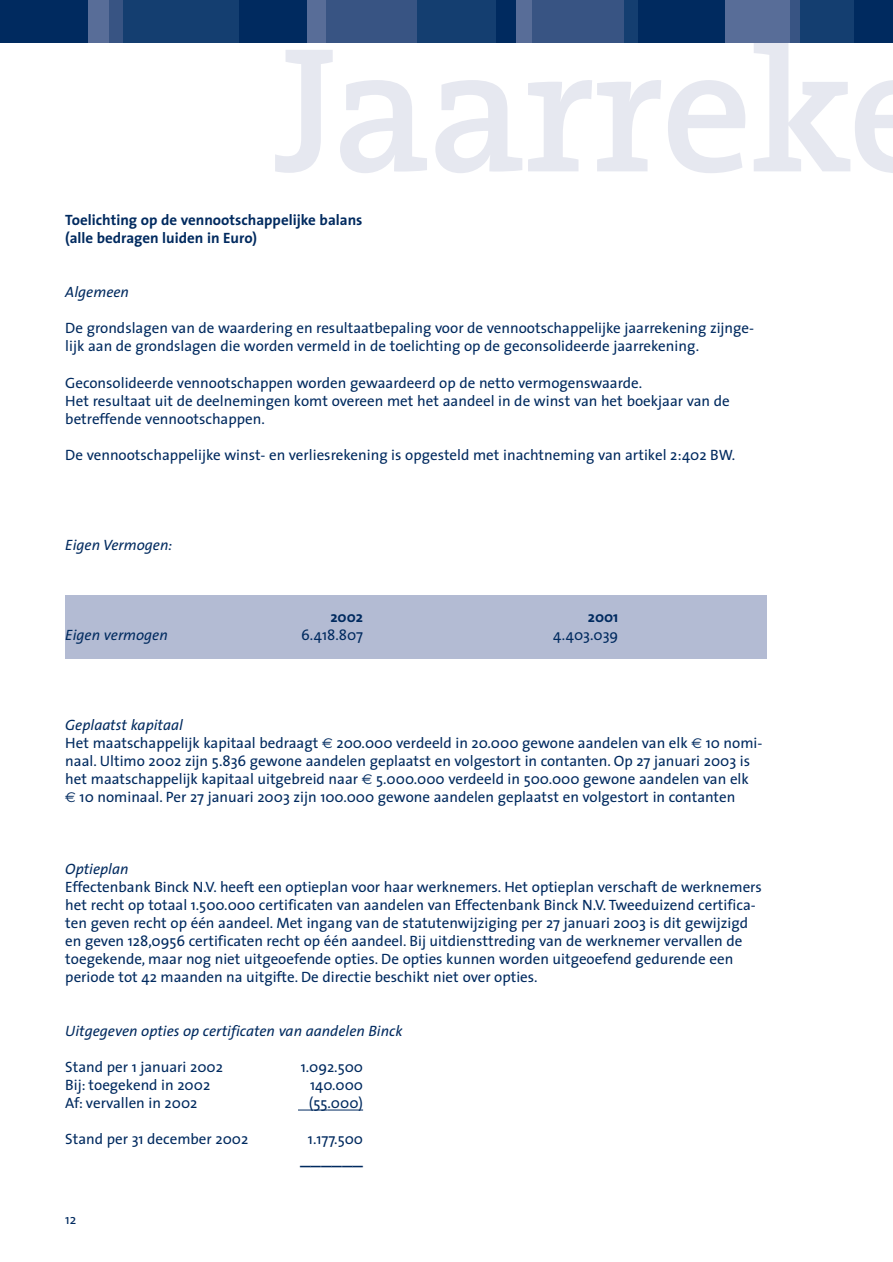
<style>
.page{position:relative;width:893px;height:1262px;background:#fff}
.page>*{position:absolute;margin:0;border:0;box-sizing:border-box;transform-origin:0 0}
.t1{font:600 180px "The Serif B6";letter-spacing:-.015em;color:#e6e8f0}
.t2{font:21px "The Sans";color:#002a5f}
.t3{font:15px/18px "The Sans";color:#002a5f}
.t4{font:italic 15px "The Sans";color:#002a5f}
.t5{font:700 15px/18px "The Sans";color:#002a5f}
.t6{font:13.5px "The Sans";color:#002a5f}
.s1{font-style:italic}
.s2{font-family:"Euro Sans";font-size:14.25px}
</style>
<div class="page">
<div style="left:65px;top:595px;width:702px;height:64px;background:#b3bbd3"></div>
<div style="left:0;top:0;width:88px;height:43px;background:#002a5f"></div>
<div style="left:88px;top:0;width:21px;height:43px;background:#586d98"></div>
<div style="left:109px;top:0;width:15px;height:43px;background:#385483"></div>
<div style="left:124px;top:0;width:115px;height:43px;background:#143e70"></div>
<div style="left:239px;top:0;width:68px;height:43px;background:#002a5f"></div>
<div style="left:307px;top:0;width:19px;height:43px;background:#586d98"></div>
<div style="left:417px;top:0;width:79px;height:43px;background:#143e70"></div>
<div style="left:496px;top:0;width:20px;height:43px;background:#002a5f"></div>
<div style="left:516px;top:0;width:16px;height:43px;background:#586d98"></div>
<div style="left:532px;top:0;width:92px;height:43px;background:#385483"></div>
<div style="left:624px;top:0;width:14px;height:43px;background:#143e70"></div>
<div style="left:638px;top:0;width:87px;height:43px;background:#002a5f"></div>
<div style="left:725px;top:0;width:64px;height:43px;background:#586d98"></div>
<div style="left:790px;top:0;width:10px;height:43px;background:#385483"></div>
<div style="left:800px;top:0;width:53px;height:43px;background:#143e70"></div>
<div style="left:854px;top:0;width:38px;height:43px;background:#002a5f"></div>
<div style="left:326px;top:0;width:91px;height:43px;background:#385483"></div>
<svg style="left:298px;top:1109px;width:29px;height:1px"></svg>
<hr style="left:327px;top:1109px;width:36px;height:1px;background:#002a5f">
<h1 class="t1" style="left:274px;top:42px;width:581px">Jaarrek</h1>
<p class="t5" style="left:65px;top:213px;width:299px">Toelichting op de vennootschappelijke balans (alle bedragen luiden in Euro)</p>
<p class="t4" style="left:65px;top:287px;width:65px">Algemeen</p>
<p class="t3" style="left:65px;top:321px;width:690px">De grondslagen van de waardering en resultaatbepaling voor de vennootschappelijke jaarrekening zijnge&shy;lijk aan de grondslagen die worden vermeld in de toelichting op de geconsolideerde jaarrekening.</p>
<p class="t3" style="left:65px;top:375px;width:666px">Geconsolideerde vennootschappen worden gewaardeerd op de netto vermogenswaarde.<br>Het resultaat uit de deelnemingen komt overeen met het aandeel in de winst van het boekjaar van de betreffende vennootschappen.</p>
<p class="t3" style="left:65px;top:447px;width:671px">De vennootschappelijke winst- en verliesrekening is opgesteld met inachtneming van artikel 2:402 BW.</p>
<p class="t4" style="left:65px;top:539px;width:108px">Eigen Vermogen:</p>
<p class="t5" style="left:330px;top:609px;width:34px">2002</p>
<p class="t5" style="left:587px;top:609px;width:32px">2001</p>
<p class="t4" style="left:65px;top:629px;width:104px">Eigen vermogen</p>
<p class="t3" style="left:301px;top:627px;width:63px">6.418.807</p>
<p class="t3" style="left:553px;top:627px;width:67px">4.403.039</p>
<p class="t3" style="left:65px;top:717px;width:698px"><span class="s1">Geplaatst kapitaal<br></span>Het maatschappelijk kapitaal bedraagt <span class="s2">€</span> 200.000 verdeeld in 20.000 gewone aandelen van elk <span class="s2">€</span> 10 nomi&shy;naal. Ultimo 2002 zijn 5.836 gewone aandelen geplaatst en volgestort in contanten. Op 27 januari 2003 is het maatschappelijk kapitaal uitgebreid naar <span class="s2">€</span> 5.000.000 verdeeld in 500.000 gewone aandelen van elk <span class="s2">€</span> 10 nominaal. Per 27 januari 2003 zijn 100.000 gewone aandelen geplaatst en volgestort in contanten</p>
<p class="t4" style="left:65px;top:863px;width:65px">Optieplan</p>
<p class="t3" style="left:65px;top:879px;width:698px">Effectenbank Binck N.V. heeft een optieplan voor haar werknemers. Het optieplan verschaft de werknemers het recht op totaal 1.500.000 certificaten van aandelen van Effectenbank Binck N.V. Tweeduizend certifica&shy;ten geven recht op één aandeel. Met ingang van de statutenwijziging per 27 januari 2003 is dit gewijzigd en geven 128,0956 certificaten recht op één aandeel. Bij uitdiensttreding van de werknemer vervallen de toegekende, maar nog niet uitgeoefende opties. De opties kunnen worden uitgeoefend gedurende een periode tot 42 maanden na uitgifte. De directie beschikt niet over opties.</p>
<p class="t4" style="left:65px;top:1025px;width:339px">Uitgegeven opties op certificaten van aandelen Binck</p>
<p class="t3" style="left:65px;top:1059px;width:159px">Stand per 1 januari 2002</p>
<p class="t3" style="left:301px;top:1059px;width:64px">1.092.500</p>
<p class="t3" style="left:65px;top:1077px;width:146px">Bij: toegekend in 2002</p>
<p class="t3" style="left:310px;top:1077px;width:54px">140.000</p>
<p class="t3" style="left:65px;top:1095px;width:134px">Af: vervallen in 2002</p>
<p class="t3" style="left:309px;top:1095px;width:56px">(55.000)</p>
<p class="t3" style="left:65px;top:1131px;width:184px">Stand per 31 december 2002</p>
<p class="t3" style="left:308px;top:1131px;width:57px">1.177.500</p>
<h2 class="t2" style="left:300px;top:1146px;width:64px">______</h2>
<p class="t6" style="left:65px;top:1214px;width:13px">12</p>
</div>
